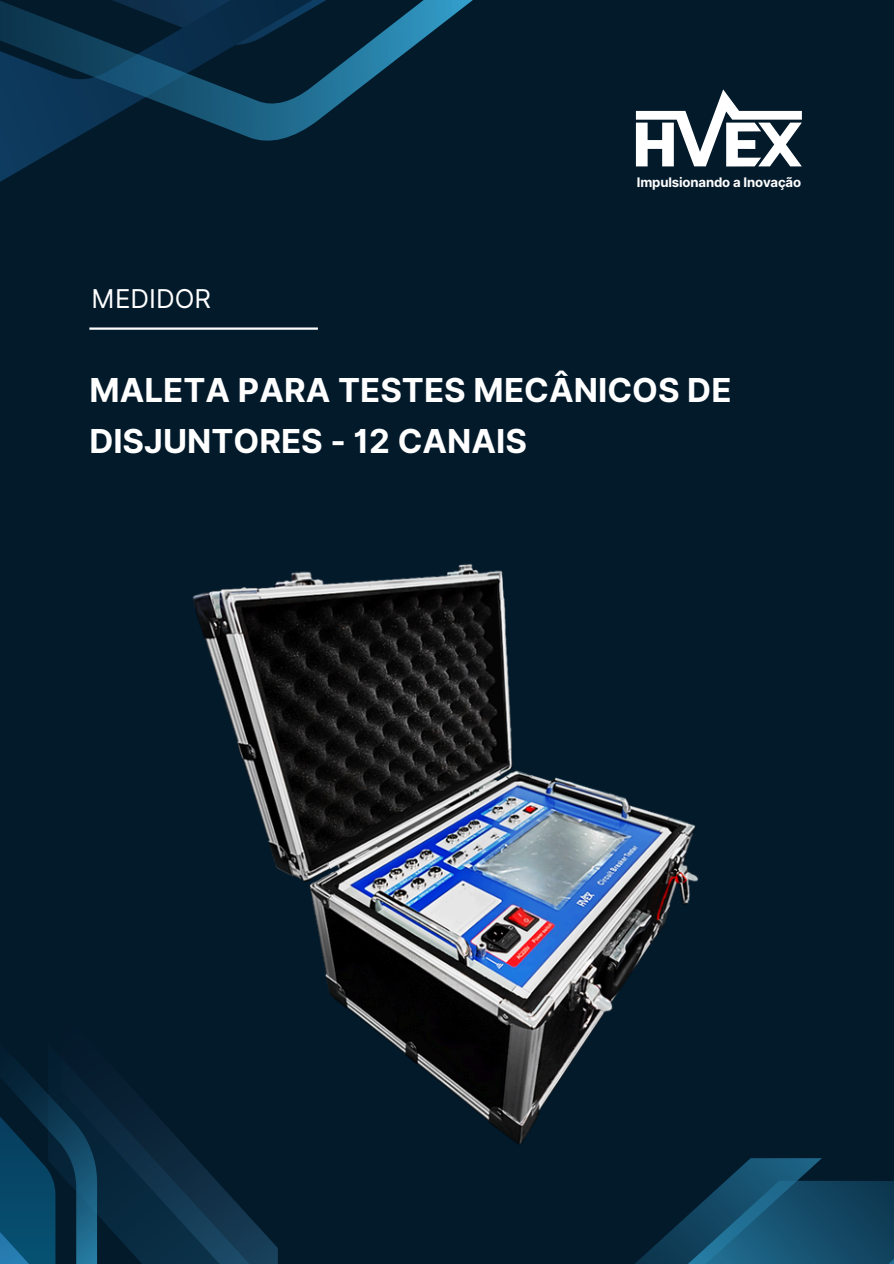
<style>
.page{position:relative;width:894px;height:1264px;background:#fff}
.page>*{position:absolute;margin:0;border:0;box-sizing:border-box;transform-origin:0 0}
.t1{font:700 33px/50.7px "Inter";color:#fff}
.t2{font:25.95px "Inter";color:#fff}
.t3{font:700 13.2px "Inter";letter-spacing:-.01em;color:#fff}
</style>
<div class="page">
<div style="left:0;top:0;width:893px;height:1263px;background:#031a2b"></div>
<svg style="left:0;top:0;width:473px;height:330px"></svg>
<svg style="left:97px;top:1097px;width:181px;height:166px"></svg>
<svg style="left:0;top:1066px;width:97px;height:197px"></svg>
<svg style="left:635px;top:89px;width:166px;height:77px"></svg>
<svg style="left:636px;top:1158px;width:257px;height:105px"></svg>
<img style="left:187px;top:564px;width:512px;height:582px">
<h2 class="t2" style="left:91px;top:283px;width:121px">MEDIDOR</h2>
<p class="t3" style="left:636px;top:174px;width:166px">Impulsionando a Inovação</p>
<p class="t1" style="left:89px;top:365px;width:643px">MALETA PARA TESTES MECÂNICOS DE<br>DISJUNTORES - 12 CANAIS</p>
</div>
